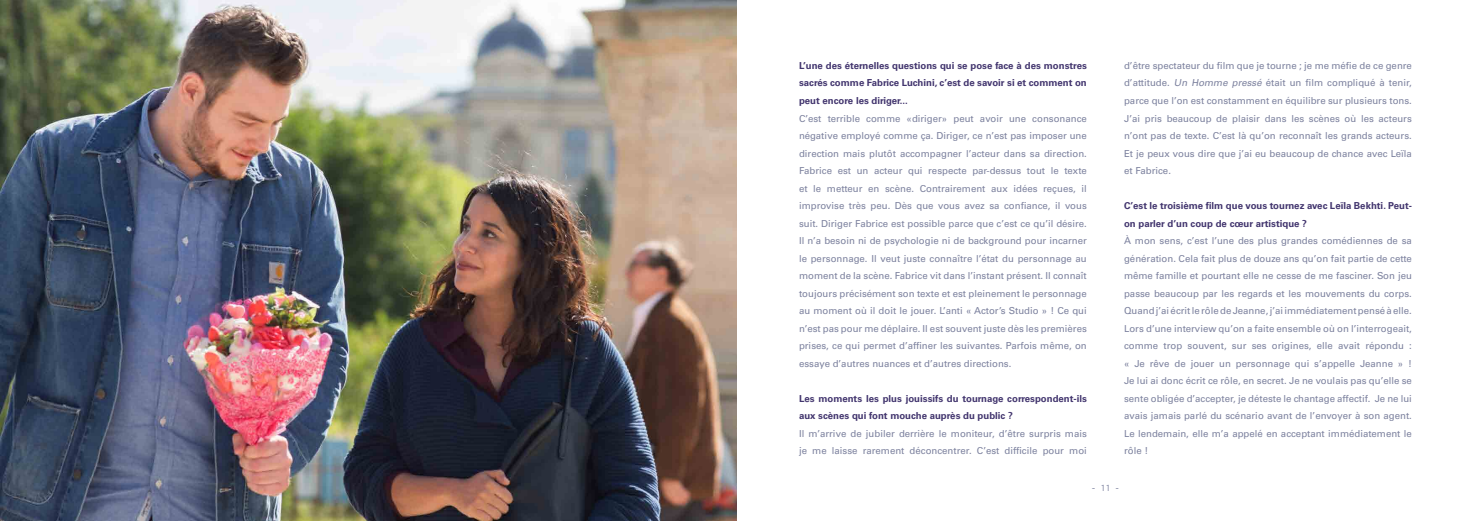
<style>
.page{position:relative;width:1474px;height:521px;background:#fff}
.page>*{position:absolute;margin:0;border:0;box-sizing:border-box;transform-origin:0 0}
.t1{font:9.62px/17.5px "Univers LT Std";color:#7c819e;text-align:justify}
.t2{font:700 9.62px/17.5px "Univers LT Std";color:#42356e}
.t3{font:8.75px "Gotham";color:#7c819e}
.s1{font-style:italic}
</style>
<div class="page">
<img style="left:0;top:0;width:737px;height:521px">
<p class="t2" style="left:799px;top:57px;width:289px;text-align:justify">L’une des éternelles questions qui se pose face à des monstres sacrés comme Fabrice Luchini, c’est de savoir si et comment on peut encore les diriger...</p>
<p class="t1" style="left:799px;top:109px;width:289px">C’est terrible comme «diriger» peut avoir une consonance négative employé comme ça. Diriger, ce n’est pas imposer une direction mais plutôt accompagner l’acteur dans sa direction.<br>Fabrice est un acteur qui respecte par-dessus tout le texte et le metteur en scène. Contrairement aux idées reçues, il improvise très peu. Dès que vous avez sa confiance, il vous suit. Diriger Fabrice est possible parce que c’est ce qu’il désire.<br>Il n’a besoin ni de psychologie ni de background pour incarner le personnage. Il veut juste connaître l’état du personnage au moment de la scène. Fabrice vit dans l’instant présent. Il connaît toujours précisément son texte et est pleinement le personnage au moment où il doit le jouer. L’anti « Actor’s Studio » ! Ce qui n’est pas pour me déplaire. Il est souvent juste dès les premières prises, ce qui permet d’affiner les suivantes. Parfois même, on essaye d’autres nuances et d’autres directions.</p>
<p class="t2" style="left:799px;top:389px;width:289px">Les moments les plus jouissifs du tournage correspondent-ils aux scènes qui font mouche auprès du public ?</p>
<p class="t1" style="left:799px;top:424px;width:289px">Il m’arrive de jubiler derrière le moniteur, d’être surpris mais je me laisse rarement déconcentrer. C’est difficile pour moi</p>
<p class="t1" style="left:1124px;top:57px;width:289px">d’être spectateur du film que je tourne ; je me méfie de ce genre d’attitude. <span class="s1">Un Homme pressé</span> était un film compliqué à tenir, parce que l’on est constamment en équilibre sur plusieurs tons.<br>J’ai pris beaucoup de plaisir dans les scènes où les acteurs n’ont pas de texte. C’est là qu’on reconnaît les grands acteurs.<br>Et je peux vous dire que j’ai eu beaucoup de chance avec Leïla et Fabrice.</p>
<p class="t2" style="left:1124px;top:197px;width:289px">C’est le troisième film que vous tournez avec Leïla Bekhti. Peut&shy;on parler d’un coup de cœur artistique ?</p>
<p class="t1" style="left:1124px;top:232px;width:289px">À mon sens, c’est l’une des plus grandes comédiennes de sa génération. Cela fait plus de douze ans qu’on fait partie de cette même famille et pourtant elle ne cesse de me fasciner. Son jeu passe beaucoup par les regards et les mouvements du corps.<br>Quand j’ai écrit le rôle de Jeanne, j’ai immédiatement pensé à elle.<br>Lors d’une interview qu’on a faite ensemble où on l’interrogeait, comme trop souvent, sur ses origines, elle avait répondu : « Je rêve de jouer un personnage qui s’appelle Jeanne » !<br>Je lui ai donc écrit ce rôle, en secret. Je ne voulais pas qu’elle se sente obligée d’accepter, je déteste le chantage affectif. Je ne lui avais jamais parlé du scénario avant de l’envoyer à son agent.<br>Le lendemain, elle m’a appelé en acceptant immédiatement le rôle !</p>
<p class="t3" style="left:1091px;top:483px;width:29px">- 11 -</p>
</div>
